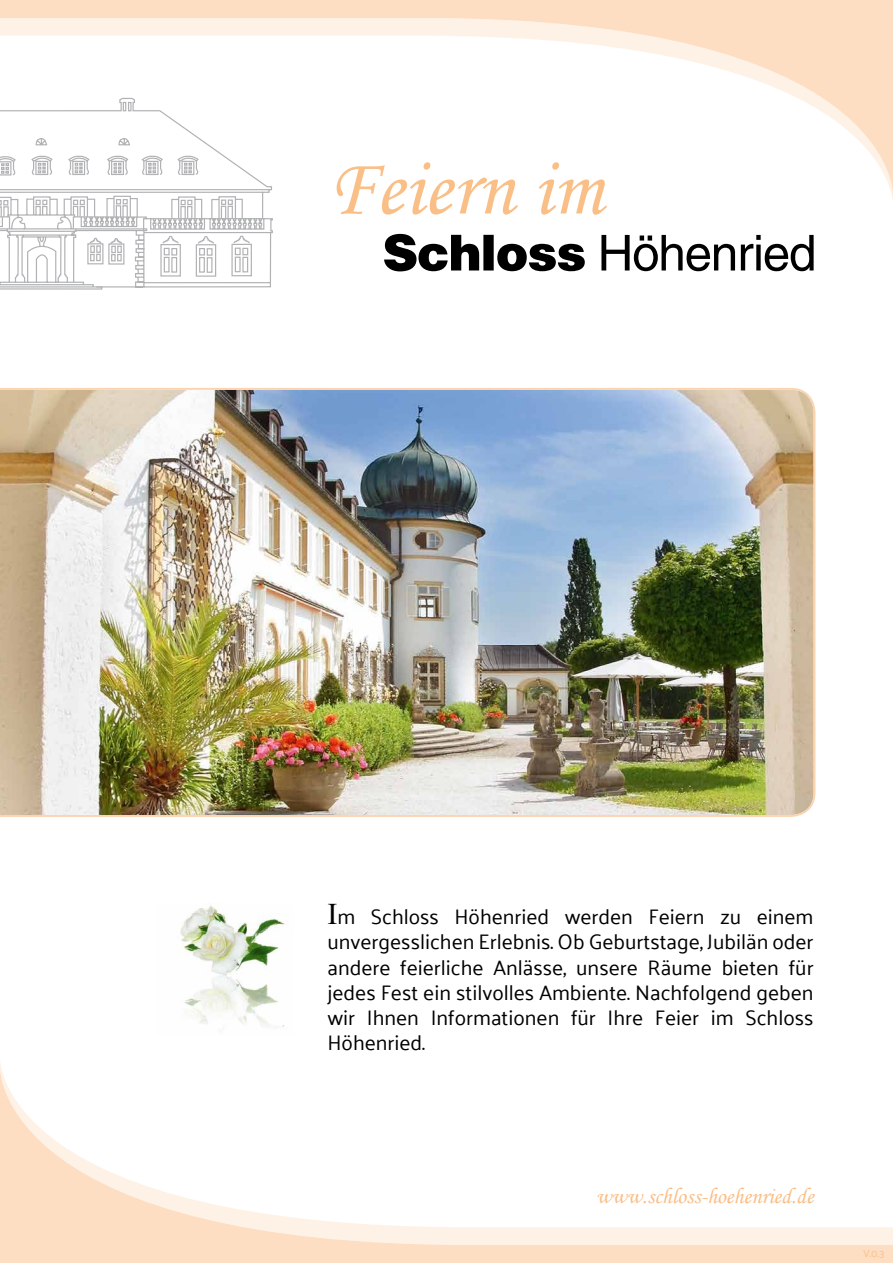
<style>
.page{position:relative;width:893px;height:1263px;background:#fff}
.page>*{position:absolute;margin:0;border:0;box-sizing:border-box;transform-origin:0 0}
.t1{font:82.5px "Monotype Corsiva";color:#fabf87}
.t2{font:22.5px "Monotype Corsiva";color:#fabf87}
.t3{font:21px/25.2px "Palanquin";color:#000;text-align:justify}
.t4{font:10.5px "Palanquin";color:#fabf87}
.s1{font-family:"Times New Roman";font-size:30px}
</style>
<div class="page">
<svg style="left:0;top:0;width:893px;height:194px"></svg>
<svg style="left:0;top:1069px;width:893px;height:194px"></svg>
<img style="left:0;top:388px;width:816px;height:429px">
<svg style="left:0;top:97px;width:273px;height:193px"></svg>
<svg style="left:0;top:198px;width:273px;height:90px"></svg>
<svg style="left:384px;top:234px;width:430px;height:37px"></svg>
<img style="left:176px;top:903px;width:109px;height:125px">
<h1 class="t1" style="left:327px;top:138px;width:277px">Feiern im</h1>
<p class="t3" style="left:327px;top:904px;width:488px"><span class="s1">I</span>m Schloss Höhenried werden Feiern zu einem unvergesslichen Erlebnis. Ob Geburtstage, Jubilän oder andere feierliche Anlässe, unsere Räume bieten für jedes Fest ein stilvolles Ambiente. Nachfolgend geben wir Ihnen Informationen für Ihre Feier im Schloss Höhenried.</p>
<p class="t2" style="left:596px;top:1183px;width:219px">www.schloss-hoehenried.de</p>
<p class="t4" style="left:863px;top:1247px;width:22px">V.0.3</p>
</div>
